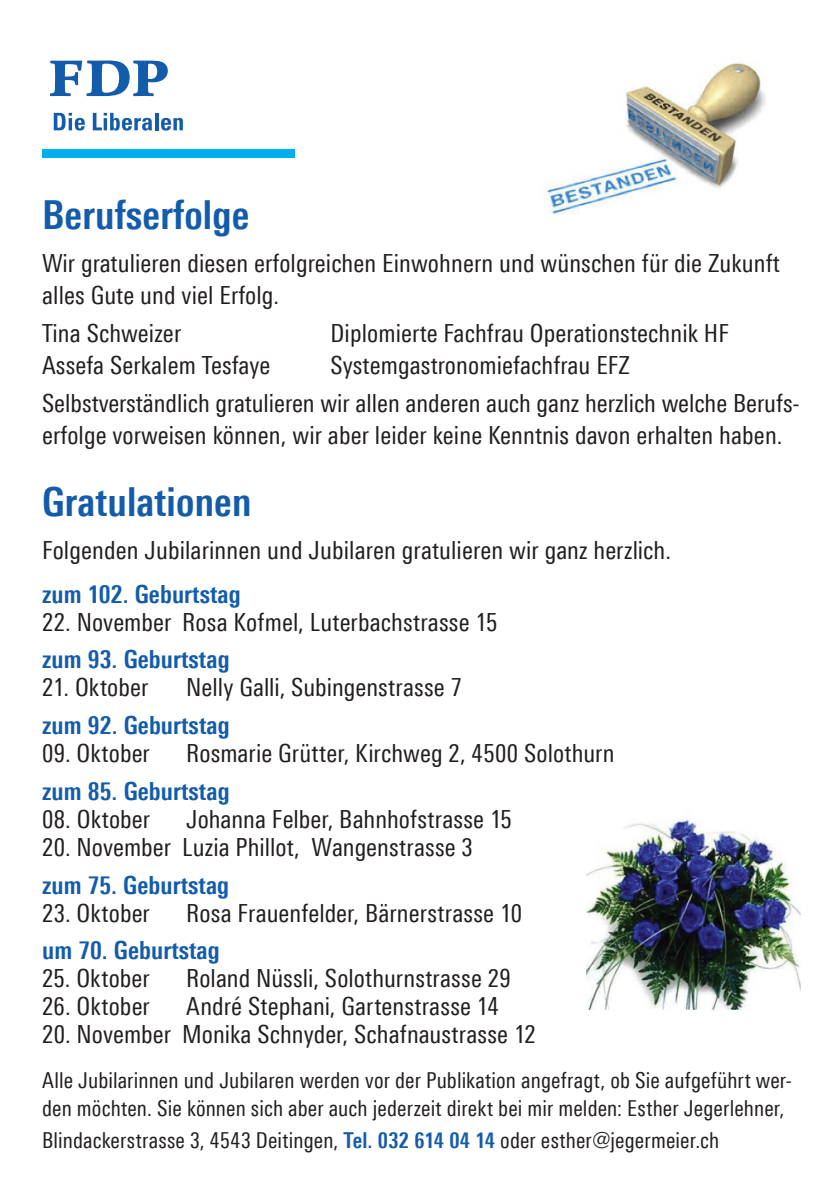
<style>
.page{position:relative;width:840px;height:1191px;background:#fff}
.page>*{position:absolute;margin:0;border:0;box-sizing:border-box;transform-origin:0 0}
.t1{font:700 40px "Linotype Univers 620 Cn";letter-spacing:.005em;color:#135cab}
.t2{font:25px/32px "Linotype Univers 420 Cn";letter-spacing:.005em;color:#231f20}
.t3{font:700 25px "Linotype Univers 620 Cn";letter-spacing:.005em;color:#135cab}
.t4{font:22px/28px "Linotype Univers 420 Cn";letter-spacing:.005em;color:#231f20}
.s1{font-family:"Linotype Univers 620 Cn";font-weight:700;color:#135cab}
</style>
<div class="page">
<div style="left:42px;top:150px;width:253px;height:8px;background:#00aeef"></div>
<svg style="left:54px;top:113px;width:31px;height:18px"></svg>
<svg style="left:93px;top:113px;width:59px;height:18px"></svg>
<hr style="left:155px;top:113px;width:3px;height:17px;background:#135cab">
<svg style="left:161px;top:118px;width:22px;height:13px"></svg>
<svg style="left:50px;top:60px;width:118px;height:36px"></svg>
<img style="left:547px;top:63px;width:219px;height:151px">
<img style="left:586px;top:818px;width:214px;height:191px">
<h1 class="t1" style="left:42px;top:191px;width:208px">Berufserfolge</h1>
<p class="t2" style="left:42px;top:247px;width:738px">Wir gratulieren diesen erfolgreichen Einwohnern und wünschen für die Zukunft alles Gute und viel Erfolg.</p>
<p class="t2" style="left:42px;top:317px;width:140px">Tina Schweizer</p>
<p class="t2" style="left:330px;top:317px;width:399px">Diplomierte Fachfrau Operationstechnik HF</p>
<p class="t2" style="left:42px;top:349px;width:229px">Assefa Serkalem Tesfaye</p>
<p class="t2" style="left:42px;top:346px;width:758px;line-height:37.6px;text-indent:288px">Systemgastronomiefachfrau EFZ<br>Selbstverständlich gratulieren wir allen anderen auch ganz herzlich welche Berufs-</p>
<p class="t2" style="left:42px;top:418px;width:741px">erfolge vorweisen können, wir aber leider keine Kenntnis davon erhalten haben.</p>
<h1 class="t1" style="left:42px;top:478px;width:211px">Gratulationen</h1>
<p class="t2" style="left:42px;top:534px;width:630px">Folgenden Jubilarinnen und Jubilaren gratulieren wir ganz herzlich.</p>
<p class="t3" style="left:42px;top:579px;width:200px">zum 102. Geburtstag</p>
<p class="t2" style="left:42px;top:605px;width:456px">22. November Rosa Kofmel, Luterbachstrasse 15</p>
<p class="t3" style="left:42px;top:644px;width:189px">zum 93. Geburtstag</p>
<p class="t2" style="left:42px;top:671px;width:108px">21. Oktober</p>
<p class="t2" style="left:186px;top:671px;width:277px">Nelly Galli, Subingenstrasse 7</p>
<p class="t3" style="left:42px;top:710px;width:189px">zum 92. Geburtstag</p>
<p class="t2" style="left:42px;top:737px;width:109px">09. Oktober</p>
<p class="t2" style="left:186px;top:737px;width:429px">Rosmarie Grütter, Kirchweg 2, 4500 Solothurn</p>
<p class="t3" style="left:42px;top:776px;width:189px">zum 85. Geburtstag</p>
<p class="t2" style="left:42px;top:802px;width:109px">08. Oktober</p>
<p class="t2" style="left:186px;top:802px;width:327px">Johanna Felber, Bahnhofstrasse 15</p>
<p class="t2" style="left:42px;top:830px;width:432px">20. November Luzia Phillot, Wangenstrasse 3</p>
<p class="t3" style="left:42px;top:869px;width:188px">zum 75. Geburtstag</p>
<p class="t2" style="left:42px;top:896px;width:109px">23. Oktober</p>
<p class="t2" style="left:186px;top:896px;width:337px">Rosa Frauenfelder, Bärnerstrasse 10</p>
<p class="t3" style="left:42px;top:935px;width:179px">um 70. Geburtstag</p>
<p class="t2" style="left:42px;top:962px;width:109px">25. Oktober</p>
<p class="t2" style="left:186px;top:962px;width:326px">Roland Nüssli, Solothurnstrasse 29</p>
<p class="t2" style="left:42px;top:990px;width:109px">26. Oktober</p>
<p class="t2" style="left:186px;top:990px;width:314px">André Stephani, Gartenstrasse 14</p>
<p class="t2" style="left:42px;top:1018px;width:495px">20. November Monika Schnyder, Schafnaustrasse 12</p>
<p class="t4" style="left:42px;top:1066px;width:750px">Alle Jubilarinnen und Jubilaren werden vor der Publikation angefragt, ob Sie aufgeführt wer&shy;den möchten. Sie können sich aber auch jederzeit direkt bei mir melden: Esther Jegerlehner,</p>
<p class="t4" style="left:42px;top:1126px;width:678px">Blindackerstrasse 3, 4543 Deitingen, <span class="s1">Tel. 032 614 04 14</span> oder esther@jegermeier.ch</p>
</div>
